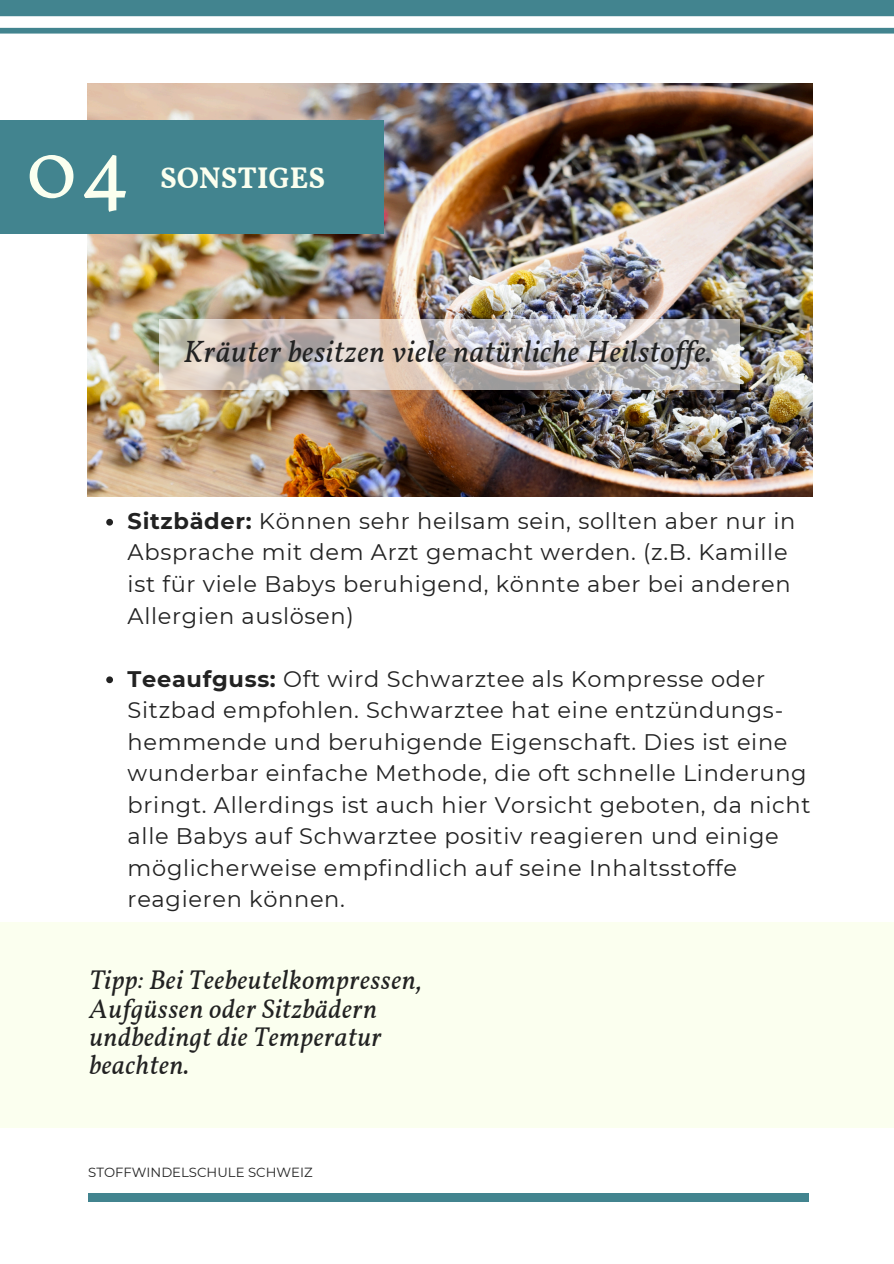
<style>
.page{position:relative;width:894px;height:1264px;background:#fff}
.page>*{position:absolute;margin:0;border:0;box-sizing:border-box;transform-origin:0 0}
.t1{font:84px "Vollkorn";color:#fbffef}
.t2{font:italic 30.75px "Vollkorn";letter-spacing:.02em;color:#222}
.t3{font:700 29.85px "Vollkorn";color:#fbffef}
.t4{font:italic 27px/28.2px "Vollkorn";letter-spacing:.02em;color:#222}
.t5{font:22.5px/31.5px "Montserrat";letter-spacing:.03em;color:#222}
.t6{font:13.2px "Montserrat";color:#222}
.s1{font-weight:700}
</style>
<div class="page">
<img style="left:88px;top:83px;width:724px;height:413px">
<div style="left:88px;top:1193px;width:720px;height:8px;background:#42848f"></div>
<svg style="left:0;top:0;width:893px;height:34px"></svg>
<div style="left:0;top:120px;width:383px;height:113px;background:#42848f"></div>
<svg style="left:106px;top:519px;width:7px;height:6px"></svg>
<svg style="left:106px;top:676px;width:7px;height:7px"></svg>
<div style="left:0;top:922px;width:893px;height:206px;background:#fbffef"></div>
<svg style="left:159px;top:319px;width:580px;height:71px;background:#cdc6c2"></svg>
<h3 class="t1" style="left:26px;top:117px;width:105px">04</h3>
<p class="t3" style="left:160px;top:159px;width:166px">SONSTIGES</p>
<p class="t2" style="left:183px;top:333px;width:529px">Kräuter besitzen viele natürliche Heilstoffe.</p>
<h1 class="t5" style="left:128px;top:505px;width:669px"><span class="s1">Sitzbäder:</span> Können sehr heilsam sein, sollten aber nur in Absprache mit dem Arzt gemacht werden. (z.B. Kamille ist für viele Babys beruhigend, könnte aber bei anderen Allergien auslösen)</h1>
<h2 class="t5" style="left:128px;top:662px;width:684px"><span class="s1">Teeaufguss:</span> Oft wird Schwarztee als Kompresse oder Sitzbad empfohlen. Schwarztee hat eine entzündungs&shy;hemmende und beruhigende Eigenschaft. Dies ist eine wunderbar einfache Methode, die oft schnelle Linderung bringt. Allerdings ist auch hier Vorsicht geboten, da nicht alle Babys auf Schwarztee positiv reagieren und einige möglicherweise empfindlich auf seine Inhaltsstoffe reagieren können.</h2>
<p class="t4" style="left:89px;top:968px;width:334px">Tipp: Bei Teebeutelkompressen,<br>Aufgüssen oder Sitzbädern undbedingt die Temperatur beachten.</p>
<p class="t6" style="left:88px;top:1164px;width:226px">STOFFWINDELSCHULE SCHWEIZ</p>
</div>
